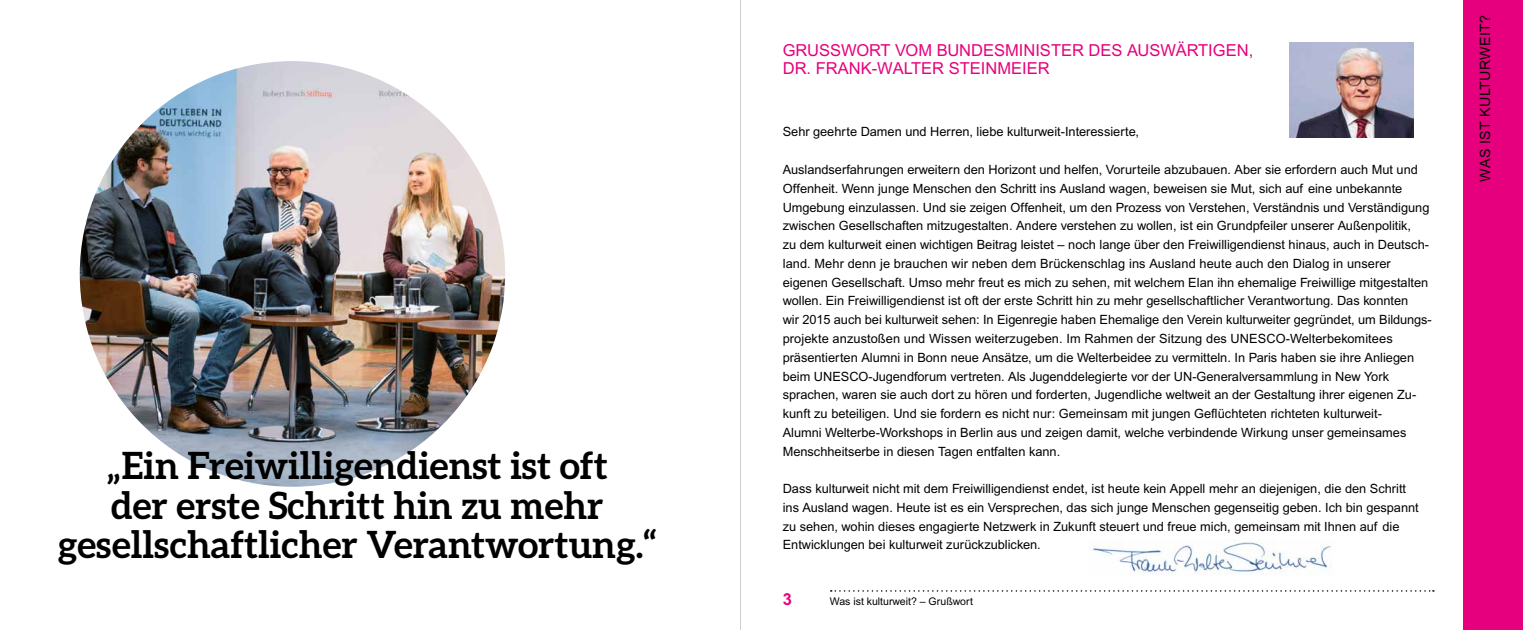
<style>
.page{position:relative;width:1523px;height:630px;background:#fff}
.page>*{position:absolute;margin:0;border:0;box-sizing:border-box;transform-origin:0 0}
.t1{font:700 37.5px/39.8px "Aleo";color:#000;text-align:center}
.t2{font:16.5px "Arial";color:#e6007d}
.t3{font:700 16.5px "Arial";color:#e6007d}
.t4{font:14.25px "Arial";letter-spacing:.015em;color:#000}
.t5{font:12.75px/18.8px "Arial";color:#000}
.t6{font:10.5px "Arial";color:#000}
</style>
<div class="page">
<img style="left:80px;top:61px;width:425px;height:425px;border-radius:213px">
<svg style="left:830px;top:590px;width:603px;height:1px"></svg>
<div style="left:1463px;top:0;width:59px;height:629px;background:#e6007d"></div>
<img style="left:1089px;top:539px;width:242px;height:36px">
<img style="left:1289px;top:43px;width:124px;height:94px">
<h1 class="t1" style="left:58px;top:444px;width:599px">„Ein Freiwilligendienst ist oft<br>der erste Schritt hin zu mehr gesellschaftlicher Verantwortung.“</h1>
<p class="t2" style="left:782px;top:40px;width:72px">GruSSwort</p>
<p class="t2" style="left:895px;top:40px;width:13px">vom</p>
<p class="t2" style="left:936px;top:40px;width:22px">Bundesminister</p>
<p class="t2" style="left:1088px;top:40px;width:12px">des</p>
<p class="t2" style="left:1127px;top:40px;width:24px">Ausw</p>
<p class="t2" style="left:1175px;top:40px;width:22px">ärtigen</p>
<p class="t2" style="left:1248px;top:40px;width:6px">,</p>
<p class="t2" style="left:782px;top:59px;width:55px">Dr. Fran</p>
<p class="t2" style="left:860px;top:59px;width:63px">k-Walter</p>
<p class="t2" style="left:948px;top:59px;width:22px">Steinmeier</p>
<p class="t5" style="left:782px;top:122px;width:358px">Sehr geehrte Damen und Herren, liebe kulturweit-Interessierte,</p>
<p class="t5" style="left:782px;top:160px;width:650px">Auslandserfahrungen erweitern den Horizont und helfen, Vorurteile abzubauen. Aber sie erfordern auch Mut und Offenheit. Wenn junge Menschen den Schritt ins Ausland wagen, beweisen sie Mut, sich auf eine unbekannte Umgebung einzulassen. Und sie zeigen Offenheit, um den Prozess von Verstehen, Verständnis und Verständigung zwischen Gesellschaften mitzugestalten. Andere verstehen zu wollen, ist ein Grundpfeiler unserer Außenpolitik,<br>zu dem kulturweit einen wichtigen Beitrag leistet – noch lange über den Freiwilligendienst hinaus, auch in Deutsch&shy;land. Mehr denn je brauchen wir neben dem Brückenschlag ins Ausland heute auch den Dialog in unserer eigenen Gesellschaft. Umso mehr freut es mich zu sehen, mit welchem Elan ihn ehemalige Freiwillige mitgestalten wollen. Ein Freiwilligendienst ist oft der erste Schritt hin zu mehr gesellschaftlicher Verantwortung. Das konnten<br>wir 2015 auch bei kulturweit sehen: In Eigenregie haben Ehemalige den Verein kulturweiter gegründet, um Bildungs&shy;projekte anzustoßen und Wissen weiterzugeben. Im Rahmen der Sitzung des UNESCO-Welterbekomitees präsentierten Alumni in Bonn neue Ansätze, um die Welterbeidee zu vermitteln. In Paris haben sie ihre Anliegen beim UNESCO-Jugendforum vertreten. Als Jugenddelegierte vor der UN-Generalversammlung in New York sprachen, waren sie auch dort zu hören und forderten, Jugendliche weltweit an der Gestaltung ihrer eigenen Zu&shy;kunft zu beteiligen. Und sie fordern es nicht nur: Gemeinsam mit jungen Geflüchteten richteten kulturweit-<br>Alumni Welterbe-Workshops in Berlin aus und zeigen damit, welche verbindende Wirkung unser gemeinsames Menschheitserbe in diesen Tagen entfalten kann.</p>
<p class="t5" style="left:782px;top:479px;width:637px">Dass kulturweit nicht mit dem Freiwilligendienst endet, ist heute kein Appell mehr an diejenigen, die den Schritt ins Ausland wagen. Heute ist es ein Versprechen, das sich junge Menschen gegenseitig geben. Ich bin gespannt zu sehen, wohin dieses engagierte Netzwerk in Zukunft steuert und freue mich, gemeinsam mit Ihnen auf die Entwicklungen bei kulturweit zurückzublicken.</p>
<p class="t3" style="left:782px;top:588px;width:11px">3</p>
<p class="t6" style="left:830px;top:594px;width:145px">Was ist kulturweit? – Grußwort</p>
<p class="t4" style="left:1476px;top:181px;width:168px;rotate:-90deg">Was ist kulturweit?</p>
</div>
